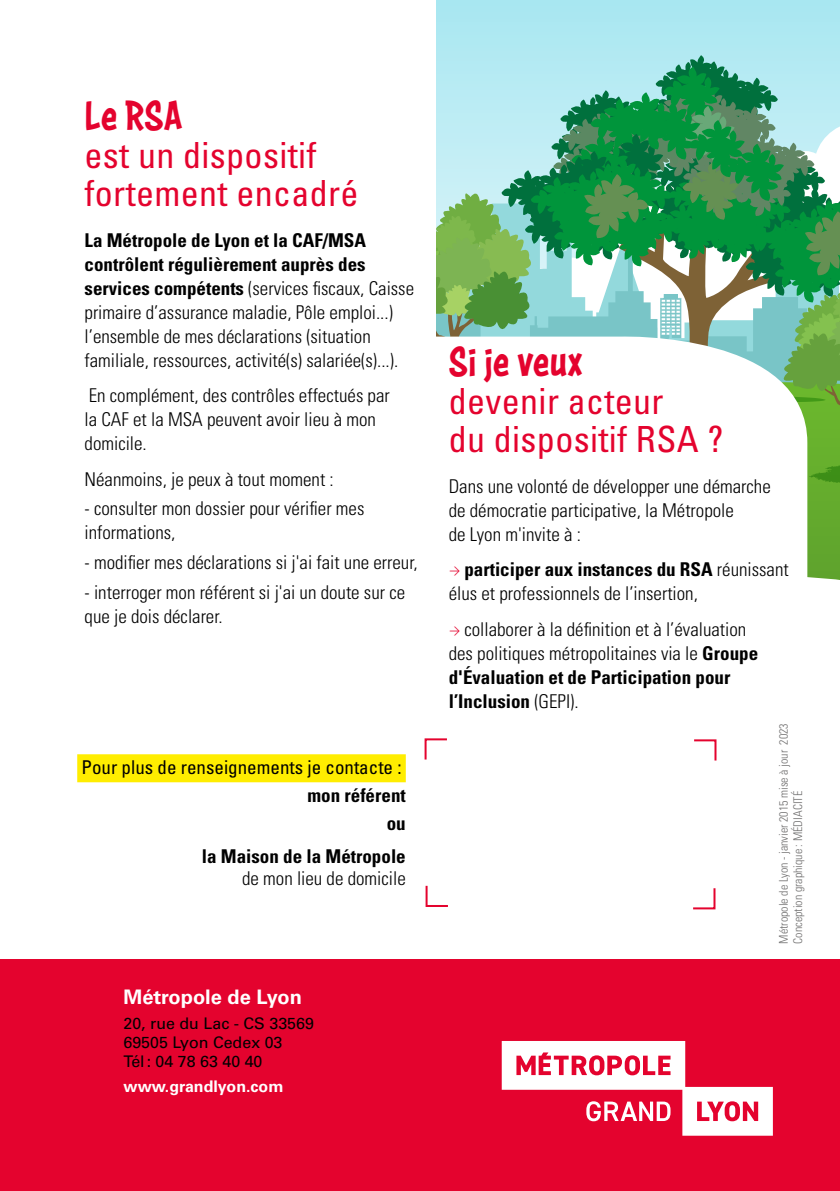
<style>
.page{position:relative;width:840px;height:1191px;background:#fff}
.page>*{position:absolute;margin:0;border:0;box-sizing:border-box;transform-origin:0 0}
.t1{font:44px "Astounder Squared LCBB";letter-spacing:.01em;color:#e4032e}
.t2{font:condensed 36px/38px "Univers LT Std";letter-spacing:.01em;color:#e4032e}
.t3{font:700 20px "Univers";color:#fff}
.t4{font:300 condensed 19px/24px "Univers LT Std";color:#000}
.t5{font:condensed 19px "Univers LT Std";color:#000}
.t6{font:700 condensed 19px/27.6px "Univers LT Std";color:#000;text-align:right}
.t7{font:16px/19.2px "Univers";color:#000}
.t8{font:700 16px "Univers";color:#fff}
.t9{font:300 condensed 12px/14.4px "Univers LT Std";color:#706f6f}
.s1{font-weight:700}
.s2{font-family:"DIN Pro";color:#e4032e}
</style>
<div class="page">
<div style="left:436px;top:0;width:403px;height:448px;background:#ade8f2"></div>
<svg style="left:436px;top:55px;width:403px;height:429px"></svg>
<svg style="left:436px;top:332px;width:370px;height:152px;fill:#fff"></svg>
<div style="left:0;top:959px;width:839px;height:232px;background:#e4032e"></div>
<div style="left:77px;top:754px;width:328px;height:28px;background:#ffed00"></div>
<svg style="left:694px;top:739px;width:23px;height:22px"></svg>
<svg style="left:424px;top:738px;width:23px;height:22px"></svg>
<svg style="left:425px;top:885px;width:23px;height:22px"></svg>
<svg style="left:693px;top:888px;width:23px;height:22px"></svg>
<svg style="left:501px;top:1041px;width:271px;height:94px"></svg>
<h1 class="t1" style="left:84px;top:91px;width:99px">Le RSA</h1>
<h2 class="t2" style="left:84px;top:135px;width:275px">est un dispositif fortement encadré</h2>
<p class="t4" style="left:84px;top:228px;width:331px"><span class="s1">La Métropole de Lyon et la CAF/MSA contrôlent régulièrement auprès des services compétents</span> (services fiscaux, Caisse primaire d’assurance maladie, Pôle emploi...) l’ensemble de mes déclarations (situation familiale, ressources, activité(s) salariée(s)...).</p>
<p class="t4" style="left:84px;top:383px;width:306px">En complément, des contrôles effectués par la CAF et la MSA peuvent avoir lieu à mon domicile.</p>
<p class="t4" style="left:84px;top:467px;width:250px">Néanmoins, je peux à tout moment :</p>
<p class="t4" style="left:84px;top:496px;width:281px">- consulter mon dossier pour vérifier mes informations,</p>
<p class="t4" style="left:84px;top:550px;width:334px">- modifier mes déclarations si j'ai fait une erreur,</p>
<p class="t4" style="left:84px;top:580px;width:322px">- interroger mon référent si j'ai un doute sur ce que je dois déclarer.</p>
<p class="t5" style="left:81px;top:755px;width:321px">Pour plus de renseignements je contacte :</p>
<p class="t6" style="left:307px;top:781px;width:100px">mon référent ou</p>
<p class="t6" style="left:202px;top:842px;width:205px">la Maison de la Métropole</p>
<p class="t4" style="left:242px;top:866px;width:165px">de mon lieu de domicile</p>
<p class="t3" style="left:123px;top:985px;width:180px">Métropole de Lyon</p>
<p class="t7" style="left:123px;top:1013px;width:192px">20, rue du Lac - CS 33569<br>69505 Lyon Cedex 03<br>Tél: 04 78 63 40 40</p>
<p class="t8" style="left:123px;top:1077px;width:161px">www.grandlyon.com</p>
<h1 class="t1" style="left:448px;top:337px;width:135px">Si je veux</h1>
<h2 class="t2" style="left:448px;top:381px;width:276px">devenir acteur<br>du dispositif RSA ?</h2>
<p class="t4" style="left:448px;top:474px;width:323px">Dans une volonté de développer une démarche de démocratie participative, la Métropole<br>de Lyon m'invite à :</p>
<p class="t4" style="left:448px;top:557px;width:341px"><span class="s2">→</span> <span class="s1">participer aux instances du RSA</span> réunissant élus et professionnels de l’insertion,</p>
<p class="t4" style="left:448px;top:617px;width:311px"><span class="s2">→</span> collaborer à la définition et à l’évaluation des politiques métropolitaines via le <span class="s1">Groupe d'Évaluation et de Participation pour l’Inclusion</span> (GEPI).</p>
<p class="t9" style="left:775px;top:943px;width:222px;rotate:-90deg">Métropole de Lyon - janvier 2015 mise à jour 2023<br>Conception graphique : MÉDIACITÉ</p>
</div>
